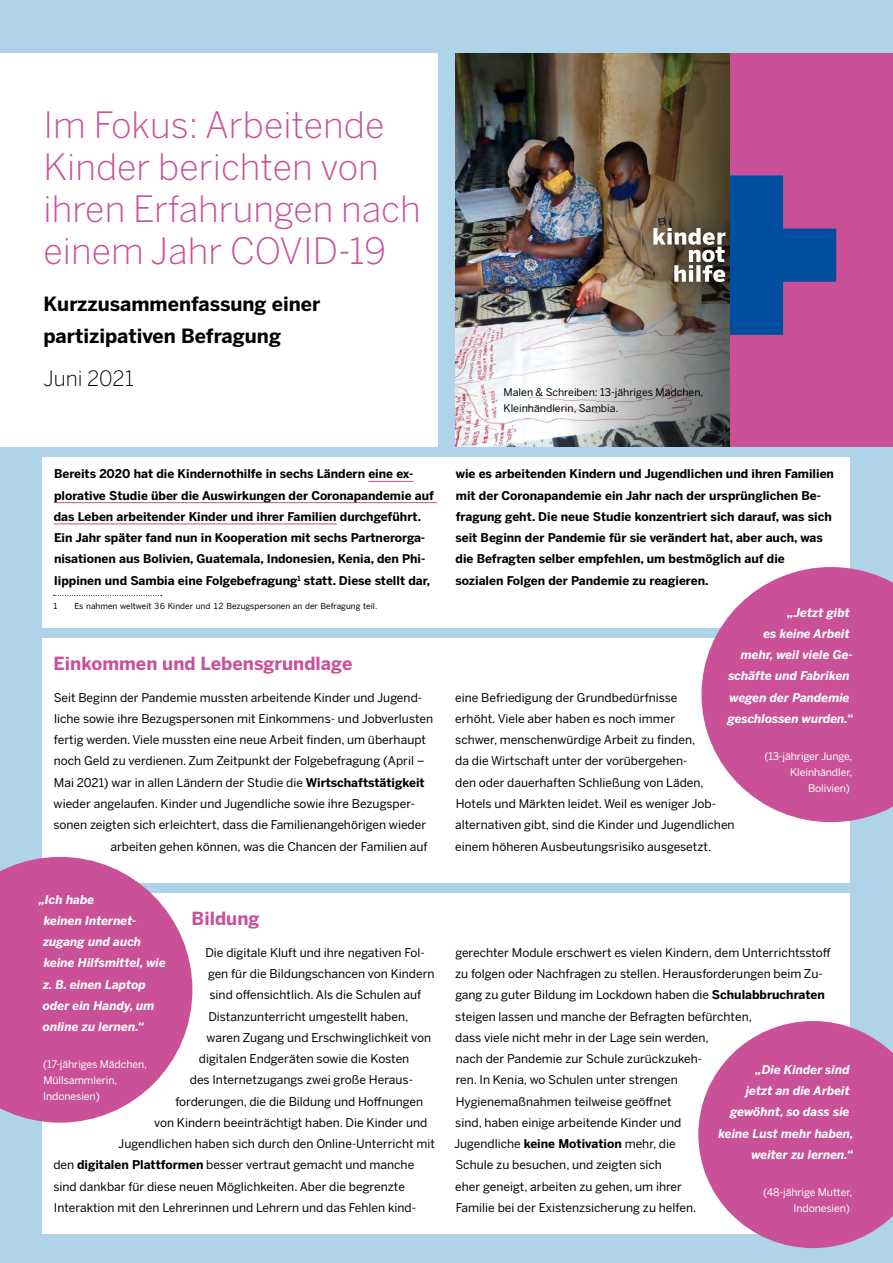
<style>
.page{position:relative;width:893px;height:1263px;background:#afd3e8}
.page>*{position:absolute;margin:0;border:0;box-sizing:border-box;transform-origin:0 0}
.t1{font:300 36px/42px "Benton Sans";color:#ca5097}
.t2{font:300 21px "Benton Sans";color:#000}
.t3{font:700 19.5px/32px "Benton Sans";color:#000}
.KNH___P___headline{font:700 18px "Benton Sans";color:#ca5097}
.KNH___P{font:12px/21.3px "Benton Sans";color:#000}
.KNH___P-2{font:700 12px/21.3px "Benton Sans";color:#000}
.KNH___P_-_Quotes{font:italic 700 12px/21.3px "Benton Sans";color:#fff}
.KNH_-_P_-_Quotes_-_Z{font:10.5px/15.9px "Benton Sans";letter-spacing:-.01em;color:#fff;text-align:right}
.KNH___P___Marginalte{font:10.5px/15.9px "Benton Sans";color:#000}
.KNH___P_-_Fussnoten{font:8.25px "Benton Sans";color:#000}
.s1{font-weight:700}
</style>
<div class="page">
<div style="left:730px;top:53px;width:163px;height:393px;background:#ca5097"></div>
<div style="left:0;top:53px;width:438px;height:393px;background:#fff"></div>
<div style="left:43px;top:457px;width:807px;height:170px;background:#fff"></div>
<hr style="left:368px;top:481px;width:45px;height:1px;background:#ca5097">
<hr style="left:54px;top:502px;width:383px;height:1px;background:#ca5097">
<hr style="left:54px;top:523px;width:283px;height:1px;background:#ca5097">
<svg style="left:54px;top:595px;width:108px;height:1px"></svg>
<div style="left:43px;top:638px;width:807px;height:244px;background:#fff"></div>
<div style="left:43px;top:893px;width:807px;height:340px;background:#fff"></div>
<svg style="left:0;top:857px;width:192px;height:266px;background:#cf67a4"></svg>
<svg style="left:701px;top:567px;width:192px;height:255px;fill:#ca5097"></svg>
<svg style="left:698px;top:1021px;width:195px;height:227px"></svg>
<img style="left:455px;top:53px;width:275px;height:393px">
<div style="left:630px;top:206px;width:118px;height:99px;background:#000;opacity:.75"></div>
<svg style="left:653px;top:175px;width:183px;height:160px"></svg>
<p class="t1" style="left:44px;top:103px;width:379px">Im Fokus: Arbeitende<br>Kinder berichten von ihren Erfahrungen nach einem Jahr COVID-19</p>
<p class="t3" style="left:44px;top:288px;width:278px">Kurzzusammenfassung einer partizipativen Befragung</p>
<p class="t2" style="left:44px;top:366px;width:92px">Juni 2021</p>
<p class="KNH___P___Marginalte" style="left:504px;top:384px;width:201px">Malen &amp; Schreiben: 13-jähriges Mädchen,<br>Kleinhändlerin, Sambia.</p>
<p class="KNH___P-2" style="left:54px;top:463px;width:382px">Bereits 2020 hat die Kindernothilfe in sechs Ländern eine ex&shy;plorative Studie über die Auswirkungen der Coronapandemie auf das Leben arbeitender Kinder und ihrer Familien durchgeführt.<br>Ein Jahr später fand nun in Kooperation mit sechs Partnerorga&shy;nisationen aus Bolivien, Guatemala, Indonesien, Kenia, den Phi&shy;lippinen und Sambia eine Folgebefragung<sup>1</sup> statt. Diese stellt dar,</p>
<p class="KNH___P_-_Fussnoten" style="left:53px;top:601px;width:7px">1</p>
<p class="KNH___P_-_Fussnoten" style="left:74px;top:601px;width:305px">Es nahmen weltweit 36 Kinder und 12 Bezugspersonen an der Befragung teil.</p>
<p class="KNH___P___headline" style="left:54px;top:652px;width:300px">Einkommen und Lebensgrundlage</p>
<p class="KNH___P" style="left:54px;top:686px;width:370px">Seit Beginn der Pandemie mussten arbeitende Kinder und Jugend-</p>
<p class="KNH___P" style="left:54px;top:708px;width:380px">liche sowie ihre Bezugspersonen mit Einkommens- und Jobverlusten</p>
<p class="KNH___P" style="left:54px;top:729px;width:374px">fertig werden. Viele mussten eine neue Arbeit finden, um überhaupt</p>
<p class="KNH___P" style="left:54px;top:750px;width:372px">noch Geld zu verdienen. Zum Zeitpunkt der Folgebefragung (April –</p>
<p class="KNH___P" style="left:54px;top:771px;width:372px">Mai 2021) war in allen Ländern der Studie die <span class="s1">Wirtschaftstätigkeit</span></p>
<p class="KNH___P" style="left:54px;top:793px;width:363px">wieder angelaufen. Kinder und Jugendliche sowie ihre Bezugsper-</p>
<p class="KNH___P" style="left:53px;top:814px;width:374px">sonen zeigten sich erleichtert, dass die Familienangehörigen wieder</p>
<p class="KNH___P" style="left:110px;top:835px;width:319px">arbeiten gehen können, was die Chancen der Familien auf</p>
<p class="KNH___P_-_Quotes" style="left:43px;top:889px;width:124px;text-indent:-4px">„Ich habe<br>keinen Internet&shy;zugang und auch keine Hilfsmittel, wie z. B. einen Laptop oder ein Handy, um online zu lernen.“</p>
<p class="KNH_-_P_-_Quotes_-_Z" style="left:43px;top:1056px;width:105px;text-align:left">(17-jähriges Mädchen,<br>Müllsammlerin,<br>Indonesien)</p>
<p class="KNH___P___headline" style="left:192px;top:908px;width:69px">Bildung</p>
<p class="KNH___P" style="left:205px;top:942px;width:221px">Die digitale Kluft und ihre negativen Fol-</p>
<p class="KNH___P" style="left:208px;top:963px;width:228px">gen für die Bildungschancen von Kindern</p>
<p class="KNH___P" style="left:209px;top:984px;width:213px">sind offensichtlich. Als die Schulen auf</p>
<p class="KNH___P" style="left:208px;top:1005px;width:201px">Distanzunterricht umgestellt haben,</p>
<p class="KNH___P" style="left:207px;top:1027px;width:226px">waren Zugang und Erschwinglichkeit von</p>
<p class="KNH___P" style="left:199px;top:1048px;width:212px">digitalen Endgeräten sowie die Kosten</p>
<p class="KNH___P" style="left:190px;top:1069px;width:225px">des Internetzugangs zwei große Heraus-</p>
<p class="KNH___P" style="left:175px;top:1090px;width:249px">forderungen, die die Bildung und Hoffnungen</p>
<p class="KNH___P" style="left:154px;top:1112px;width:275px">von Kindern beeinträchtigt haben. Die Kinder und</p>
<p class="KNH___P" style="left:118px;top:1133px;width:318px">Jugendlichen haben sich durch den Online-Unterricht mit</p>
<p class="KNH___P" style="left:53px;top:1154px;width:362px">den <span class="s1">digitalen Plattformen</span> besser vertraut gemacht und manche</p>
<p class="KNH___P" style="left:53px;top:1175px;width:353px">sind dankbar für diese neuen Möglichkeiten. Aber die begrenzte</p>
<p class="KNH___P" style="left:54px;top:1197px;width:364px">Interaktion mit den Lehrerinnen und Lehrern und das Fehlen kind-</p>
<p class="KNH___P-2" style="left:455px;top:463px;width:380px">wie es arbeitenden Kindern und Jugendlichen und ihren Familien mit der Coronapandemie ein Jahr nach der ursprünglichen Be&shy;fragung geht. Die neue Studie konzentriert sich darauf, was sich seit Beginn der Pandemie für sie verändert hat, aber auch, was die Befragten selber empfehlen, um bestmöglich auf die sozialen Folgen der Pandemie zu reagieren.</p>
<p class="KNH___P_-_Quotes" style="left:728px;top:602px;width:127px;text-align:right">„Jetzt gibt<br>es keine Arbeit<br>mehr, weil viele Ge&shy;schäfte und Fabriken wegen der Pandemie geschlossen wurden.“</p>
<p class="KNH_-_P_-_Quotes_-_Z" style="left:764px;top:748px;width:90px">(13-jähriger Junge,<br>Kleinhändler,<br>Bolivien)</p>
<p class="KNH___P" style="left:455px;top:686px;width:281px">eine Befriedigung der Grundbedürfnisse<br>erhöht. Viele aber haben es noch immer<br>schwer, menschenwürdige Arbeit zu finden,<br>da die Wirtschaft unter der vorübergehen-<br>den oder dauerhaften Schließung von Läden, Hotels und Märkten leidet. Weil es weniger Job&shy;alternativen gibt, sind die Kinder und Jugendlichen einem höheren Ausbeutungsrisiko ausgesetzt.</p>
<p class="KNH___P" style="left:454px;top:942px;width:378px">gerechter Module erschwert es vielen Kindern, dem Unterrichtsstoff zu folgen oder Nachfragen zu stellen. Herausforderungen beim Zu&shy;gang zu guter Bildung im Lockdown haben die <span class="s1">Schulabbruchraten </span>steigen lassen und manche der Befragten befürchten,<br>dass viele nicht mehr in der Lage sein werden,<br>nach der Pandemie zur Schule zurückzukeh-<br>ren. In Kenia, wo Schulen unter strengen<br>Hygienemaßnahmen teilweise geöffnet<br>sind, haben einige arbeitende Kinder und<br>Jugendliche <span class="s1">keine Motivation</span> mehr, die<br>Schule zu besuchen, und zeigten sich<br>eher geneigt, arbeiten zu gehen, um ihrer<br>Familie bei der Existenzsicherung zu helfen.</p>
<p class="KNH___P_-_Quotes" style="left:756px;top:1059px;width:96px">„Die Kinder sind</p>
<p class="KNH___P_-_Quotes" style="left:746px;top:1080px;width:106px">jetzt an die Arbeit</p>
<p class="KNH___P_-_Quotes" style="left:730px;top:1101px;width:121px">gewöhnt, so dass sie</p>
<p class="KNH___P_-_Quotes" style="left:718px;top:1123px;width:137px">keine Lust mehr haben,</p>
<p class="KNH___P_-_Quotes" style="left:751px;top:1144px;width:103px">weiter zu lernen.“</p>
<p class="KNH_-_P_-_Quotes_-_Z" style="left:763px;top:1184px;width:91px">(48-jährige Mutter,<br>Indonesien)</p>
</div>
